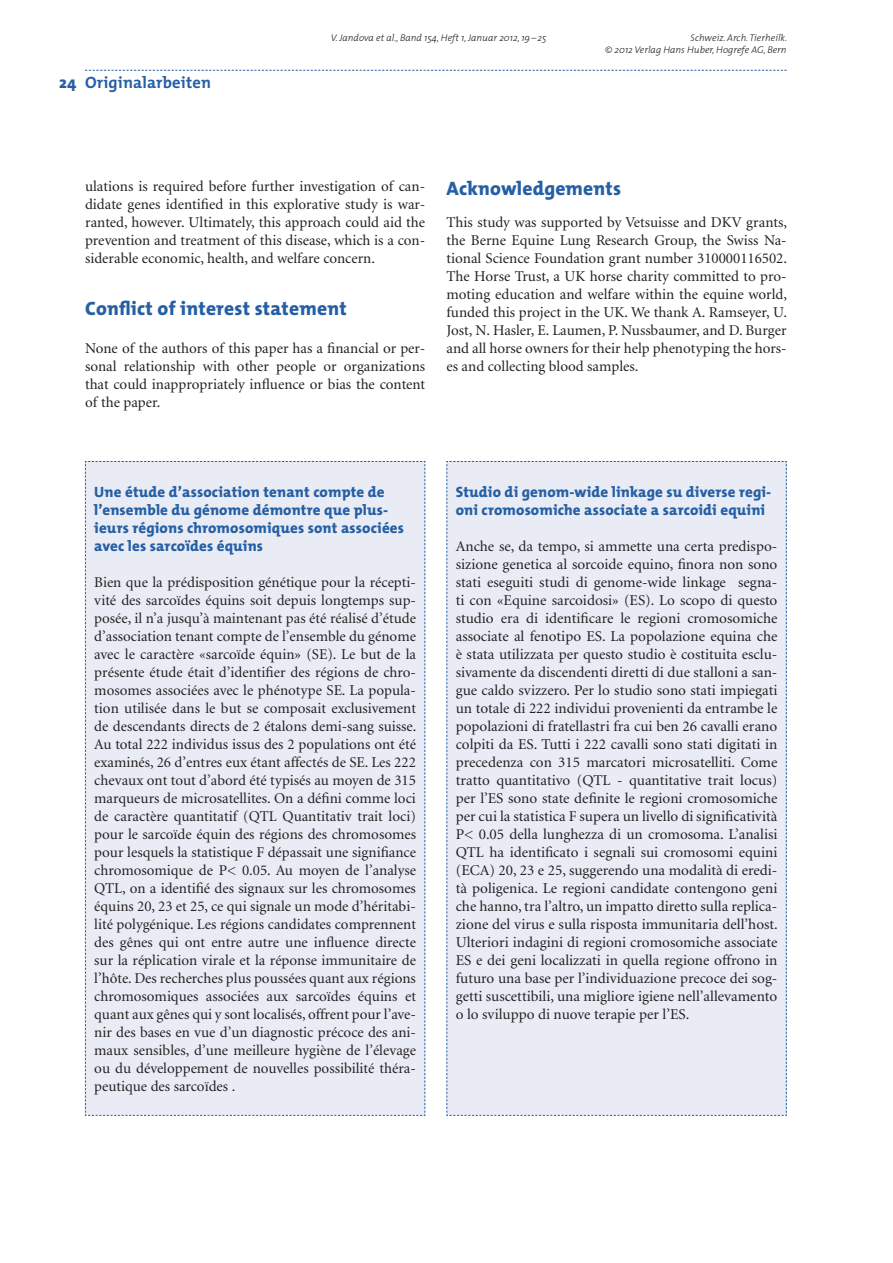
<style>
.page{position:relative;width:893px;height:1263px;background:#fff}
.page>*{position:absolute;margin:0;border:0;box-sizing:border-box;transform-origin:0 0}
.t1{font:800 19.5px "The Mix";letter-spacing:.01em;color:#255fa4}
.t2{font:700 16.5px "The Mix";letter-spacing:.01em;color:#255fa4}
.t3{font:15px/18px "Minion";color:#231f20;text-align:justify}
.t4{font:800 15px/18px "The Mix";letter-spacing:.01em;color:#255fa4}
.t5{font:italic 300 9.75px/12px "The Mix";color:#231f20;text-align:right}
.s1{font-weight:800}
.s2{font-family:"Minion Pro"}
</style>
<div class="page">
<svg style="left:85px;top:70px;width:702px;height:1px"></svg>
<div style="left:85px;top:461px;width:341px;height:655px;background:#eaecf5"></div>
<div style="left:446px;top:461px;width:341px;height:655px;background:#eaecf5"></div>
<p class="t2" style="left:59px;top:76px;width:153px"><span class="s1">24</span> Originalarbeiten</p>
<p class="t5" style="left:331px;top:33px;width:217px">V. Jandova et al., Band 154, Heft 1, Januar 2012, 19 – 25</p>
<p class="t5" style="left:605px;top:33px;width:183px">Schweiz. Arch. Tierheilk.<br>© 2012 Verlag Hans Huber, Hogrefe AG, Bern</p>
<p class="t3" style="left:85px;top:179px;width:342px">ulations is required before further investigation of can&shy;didate genes identified in this explorative study is war&shy;ranted, however. Ultimately, this approach could aid the prevention and treatment of this disease, which is a con&shy;siderable economic, health, and welfare concern.</p>
<h1 class="t1" style="left:85px;top:300px;width:263px">Conflict of interest statement</h1>
<p class="t3" style="left:85px;top:341px;width:342px">None of the authors of this paper has a financial or per&shy;sonal relationship with other people or organizations that could inappropriately influence or bias the content of the paper.</p>
<h1 class="t1" style="left:446px;top:180px;width:176px">Acknowledgements</h1>
<p class="t3" style="left:446px;top:215px;width:342px">This study was supported by Vetsuisse and DKV grants, the Berne Equine Lung Research Group, the Swiss Na&shy;tional Science Foundation grant number 310000116502.<br>The Horse Trust, a UK horse charity committed to pro&shy;moting education and welfare within the equine world, funded this project in the UK. We thank A. Ramseyer, U.<br>Jost, N. Hasler, E. Laumen, P. Nussbaumer, and D. Burger and all horse owners for their help phenotyping the hors&shy;es and collecting blood samples.</p>
<p class="t4" style="left:94px;top:484px;width:311px">Une étude d’association tenant compte de l’ensemble du génome démontre que plus&shy;ieurs régions chromosomiques sont associées avec les sarcoïdes équins</p>
<p class="t3" style="left:94px;top:575px;width:324px">Bien que la prédisposition génétique pour la récepti&shy;vité des sarcoïdes équins soit depuis longtemps sup&shy;posée, il n’a jusqu’à maintenant pas été réalisé d’étude d’association tenant compte de l’ensemble du génome avec le caractère «sarcoïde équin<span class="s2">»</span> (SE). Le but de la présente étude était d’identifier des régions de chro&shy;mosomes associées avec le phénotype SE. La popula&shy;tion utilisée dans le but se composait exclusivement de descendants directs de 2 étalons demi-sang suisse.<br>Au total 222 individus issus des 2 populations ont été examinés, 26 d’entres eux étant affectés de SE. Les 222 chevaux ont tout d’abord été typisés au moyen de 315 marqueurs de microsatellites. On a défini comme loci de caractère quantitatif (QTL Quantitativ trait loci) pour le sarcoïde équin des régions des chromosomes pour lesquels la statistique F dépassait une signifiance chromosomique de P&lt; 0.05. Au moyen de l’analyse QTL, on a identifié des signaux sur les chromosomes équins 20, 23 et 25, ce qui signale un mode d’héritabi&shy;lité polygénique. Les régions candidates comprennent des gênes qui ont entre autre une influence directe sur la réplication virale et la réponse immunitaire de l’hôte. Des recherches plus poussées quant aux régions chromosomiques associées aux sarcoïdes équins et quant aux gênes qui y sont localisés, offrent pour l’ave&shy;nir des bases en vue d’un diagnostic précoce des ani&shy;maux sensibles, d’une meilleure hygiène de l’élevage ou du développement de nouvelles possibilité théra&shy;peutique des sarcoïdes .</p>
<p class="t4" style="left:456px;top:484px;width:317px">Studio di genom-wide linkage su diverse regi&shy;oni cromosomiche associate a sarcoidi equini</p>
<p class="t3" style="left:456px;top:539px;width:324px">Anche se, da tempo, si ammette una certa predispo&shy;sizione genetica al sorcoide equino, finora non sono stati eseguiti studi di genome-wide linkage segna&shy;ti con <span class="s2">«</span>Equine sarcoidosi<span class="s2">»</span> (ES). Lo scopo di questo studio era di identificare le regioni cromosomiche associate al fenotipo ES. La popolazione equina che è stata utilizzata per questo studio è costituita esclu&shy;sivamente da discendenti diretti di due stalloni a san&shy;gue caldo svizzero. Per lo studio sono stati impiegati un totale di 222 individui provenienti da entrambe le popolazioni di fratellastri fra cui ben 26 cavalli erano colpiti da ES. Tutti i 222 cavalli sono stati digitati in precedenza con 315 marcatori microsatelliti. Come tratto quantitativo (QTL - quantitative trait locus) per l’ES sono state definite le regioni cromosomiche per cui la statistica F supera un livello di significatività P&lt; 0.05 della lunghezza di un cromosoma. L’analisi QTL ha identificato i segnali sui cromosomi equini (ECA) 20, 23 e 25, suggerendo una modalità di eredi&shy;tà poligenica. Le regioni candidate contengono geni che hanno, tra l’altro, un impatto diretto sulla replica&shy;zione del virus e sulla risposta immunitaria dell’host.<br>Ulteriori indagini di regioni cromosomiche associate ES e dei geni localizzati in quella regione offrono in futuro una base per l’individuazione precoce dei sog&shy;getti suscettibili, una migliore igiene nell’allevamento o lo sviluppo di nuove terapie per l’ES.</p>
</div>
